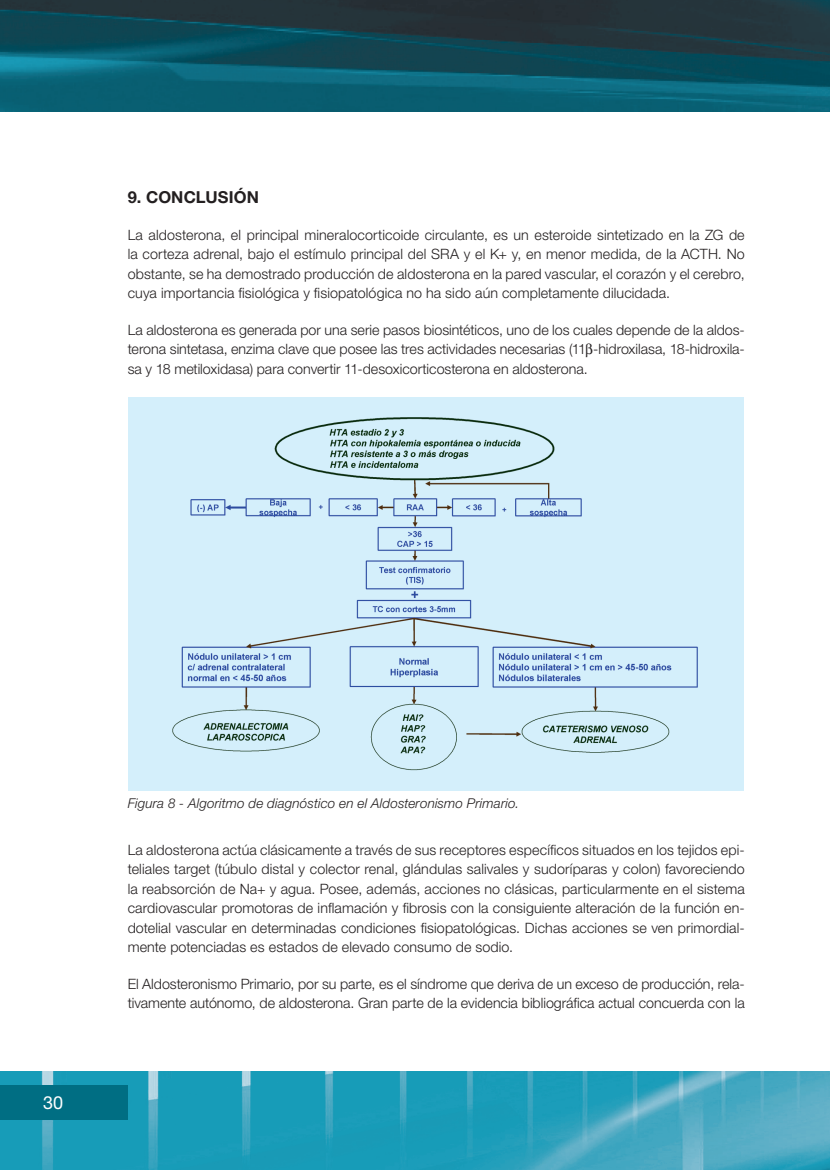
<style>
.page{position:relative;width:830px;height:1170px;background:#fff}
.page>*{position:absolute;margin:0;border:0;box-sizing:border-box;transform-origin:0 0}
.t1{font:18px "Helvetica Neue LT Std";color:#fff}
.t2{font:700 16.5px "Helvetica Neue LT Std";letter-spacing:.005em;color:#231f20}
.t3{font:300 14.25px/19.5px "Helvetica Neue LT Std";color:#231f20;text-align:justify}
.t4{font:italic 300 13.5px "Helvetica Neue LT Std";letter-spacing:.01em;color:#231f20}
</style>
<div class="page">
<img style="left:0;top:1071px;width:830px;height:98px">
<img style="left:0;top:0;width:830px;height:112px">
<div style="left:0;top:1085px;width:128px;height:34px;background:#006e83"></div>
<div style="left:128px;top:397px;width:615px;height:393px;background:#d4effb"></div>
<img style="left:172px;top:417px;width:526px;height:354px">
<p class="t2" style="left:128px;top:187px;width:133px">9. CONCLUSIÓN</p>
<p class="t3" style="left:128px;top:225px;width:618px">La aldosterona, el principal mineralocorticoide circulante, es un esteroide sintetizado en la ZG de la corteza adrenal, bajo el estímulo principal del SRA y el K+ y, en menor medida, de la ACTH. No obstante, se ha demostrado producción de aldosterona en la pared vascular, el corazón y el cerebro, cuya importancia fisiológica y fisiopatológica no ha sido aún completamente dilucidada.</p>
<p class="t3" style="left:128px;top:320px;width:618px">La aldosterona es generada por una serie pasos biosintéticos, uno de los cuales depende de la aldos&shy;terona sintetasa, enzima clave que posee las tres actividades necesarias (11 -hidroxilasa, 18-hidroxila&shy;sa y 18 metiloxidasa) para convertir 11-desoxicorticosterona en aldosterona.</p>
<p class="t1" style="left:43px;top:1091px;width:22px">30</p>
<p class="t4" style="left:128px;top:795px;width:393px">Figura 8 - Algoritmo de diagnóstico en el Aldosteronismo Primario.</p>
<p class="t3" style="left:128px;top:839px;width:618px">La aldosterona actúa clásicamente a través de sus receptores específicos situados en los tejidos epi&shy;teliales target (túbulo distal y colector renal, glándulas salivales y sudoríparas y colon) favoreciendo la reabsorción de Na+ y agua. Posee, además, acciones no clásicas, particularmente en el sistema cardiovascular promotoras de inflamación y fibrosis con la consiguiente alteración de la función en&shy;dotelial vascular en determinadas condiciones fisiopatológicas. Dichas acciones se ven primordial&shy;mente potenciadas es estados de elevado consumo de sodio.</p>
<p class="t3" style="left:128px;top:973px;width:618px">El Aldosteronismo Primario, por su parte, es el síndrome que deriva de un exceso de producción, rela&shy;tivamente autónomo, de aldosterona. Gran parte de la evidencia bibliográfica actual concuerda con la</p>
</div>
